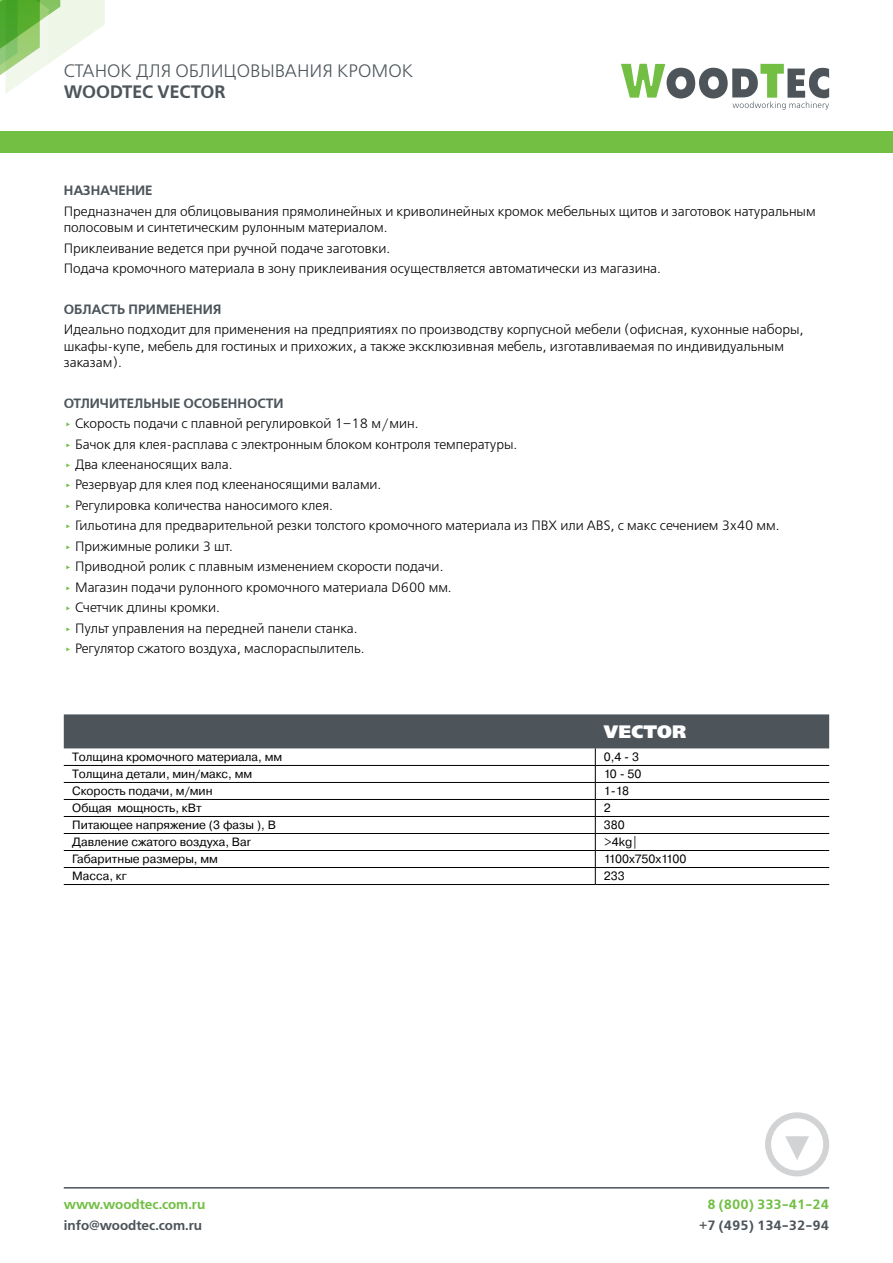
<style>
.page{position:relative;width:893px;height:1263px;background:#fff}
.page>*{position:absolute;margin:0;border:0;box-sizing:border-box;transform-origin:0 0}
.t1{font:18px "Free Set Light C";color:#4d555b}
.t2{font:18px "Free Set Demi C";color:#4d555b}
.t3{font:18px "Free Set Extra Bold C";letter-spacing:.02em;color:#fff}
.t4{font:13.5px/20.4px "Free Set Light C";color:#000}
.t5{font:13.5px "Free Set Demi C";color:#4d555b}
.t6{font:13.5px "Free Set Demi C";color:#72bf44}
.t7{font:12px "Pragmatica";color:#000}
.s1{font-family:"Pragmatica";color:#72bf44}
</style>
<div class="page">
<svg style="left:0;top:0;width:105px;height:93px"></svg>
<svg style="left:621px;top:64px;width:208px;height:46px"></svg>
<div style="left:0;top:131px;width:893px;height:21px;background:#72bf44"></div>
<hr style="left:64px;top:1187px;width:765px;height:1px;background:#4d555b">
<div style="left:765px;top:1112px;width:64px;height:64px;border:6px solid #d1d3d4;border-radius:50%"></div>
<svg style="left:785px;top:1136px;width:24px;height:24px"></svg>
<svg style="left:64px;top:714px;width:765px;height:170px"></svg>
<hr style="left:64px;top:884px;width:531px;height:1px;background:#000">
<hr style="left:595px;top:884px;width:234px;height:1px;background:#000">
<h1 class="t1" style="left:64px;top:61px;width:351px">СТАНОК ДЛЯ ОБЛИЦОВЫВАНИЯ КРОМОК</h1>
<h1 class="t2" style="left:64px;top:82px;width:163px">WOODTEC VECTOR</h1>
<p class="t5" style="left:64px;top:183px;width:90px">НАЗНАЧЕНИЕ</p>
<p class="t4" style="left:64px;top:204px;width:753px;line-height:16.2px">Предназначен для облицовывания прямолинейных и криволинейных кромок мебельных щитов и заготовок натуральным полосовым и синтетическим рулонным материалом.</p>
<p class="t4" style="left:64px;top:238px;width:599px">Приклеивание ведется при ручной подаче заготовки.<br>Подача кромочного материала в зону приклеивания осуществляется автоматически из магазина.</p>
<p class="t5" style="left:64px;top:302px;width:159px">ОБЛАСТЬ ПРИМЕНЕНИЯ</p>
<p class="t4" style="left:64px;top:322px;width:741px;line-height:16.2px">Идеально подходит для применения на предприятиях по производству корпусной мебели (офисная, кухонные наборы, шкафы-купе, мебель для гостиных и прихожих, а также эксклюзивная мебель, изготавливаемая по индивидуальным заказам).</p>
<p class="t5" style="left:64px;top:395px;width:221px">ОТЛИЧИТЕЛЬНЫЕ ОСОБЕННОСТИ</p>
<p class="t4" style="left:64px;top:414px;width:717px"><span class="s1">‣</span> Скорость подачи с плавной регулировкой 1–18 м/мин.<br><span class="s1">‣</span> Бачок для клея-расплава с электронным блоком контроля температуры.<br><span class="s1">‣</span> Два клеенаносящих вала.<br><span class="s1">‣</span> Резервуар для клея под клеенаносящими валами.<br><span class="s1">‣</span> Регулировка количества наносимого клея.<br><span class="s1">‣</span> Гильотина для предварительной резки толстого кромочного материала из ПВХ или АBS, с макс сечением 3x40 мм. <span class="s1">‣</span> Прижимные ролики 3 шт.<br><span class="s1">‣</span> Приводной ролик с плавным изменением скорости подачи.<br><span class="s1">‣</span> Магазин подачи рулонного кромочного материала D600 мм.<br><span class="s1">‣</span> Счетчик длины кромки.<br><span class="s1">‣</span> Пульт управления на передней панели станка.<br><span class="s1">‣</span> Регулятор сжатого воздуха, маслораспылитель.</p>
<h1 class="t3" style="left:604px;top:722px;width:84px">VECTOR</h1>
<p class="t7" style="left:72px;top:749px;width:212px">Толщина кромочного материала, мм</p>
<p class="t7" style="left:604px;top:749px;width:37px">0,4 - 3</p>
<p class="t7" style="left:72px;top:767px;width:182px">Толщина детали, мин/макс, мм</p>
<p class="t7" style="left:604px;top:767px;width:39px">10 - 50</p>
<p class="t7" style="left:72px;top:784px;width:142px">Скорость подачи, м/мин</p>
<p class="t7" style="left:604px;top:784px;width:27px">1-18</p>
<p class="t7" style="left:72px;top:801px;width:131px">Общая мощность, кВт</p>
<p class="t7" style="left:604px;top:801px;width:8px">2</p>
<p class="t7" style="left:72px;top:818px;width:205px">Питающее напряжение (3 фазы ), В</p>
<p class="t7" style="left:604px;top:818px;width:22px">380</p>
<p class="t7" style="left:72px;top:835px;width:180px">Давление сжатого воздуха, Bar</p>
<p class="t7" style="left:604px;top:835px;width:36px">&gt;4kg|</p>
<p class="t7" style="left:72px;top:852px;width:147px">Габаритные размеры, мм</p>
<p class="t7" style="left:604px;top:852px;width:84px">1100x750x1100</p>
<p class="t7" style="left:72px;top:869px;width:56px">Масса, кг</p>
<p class="t7" style="left:604px;top:869px;width:22px">233</p>
<p class="t6" style="left:64px;top:1197px;width:143px">www.woodtec.com.ru</p>
<p class="t5" style="left:64px;top:1218px;width:140px">info@woodtec.com.ru</p>
<p class="t6" style="left:707px;top:1197px;width:123px">8 (800) 333-41-24</p>
<p class="t5" style="left:699px;top:1217px;width:131px">+7 (495) 134-32-94</p>
</div>
